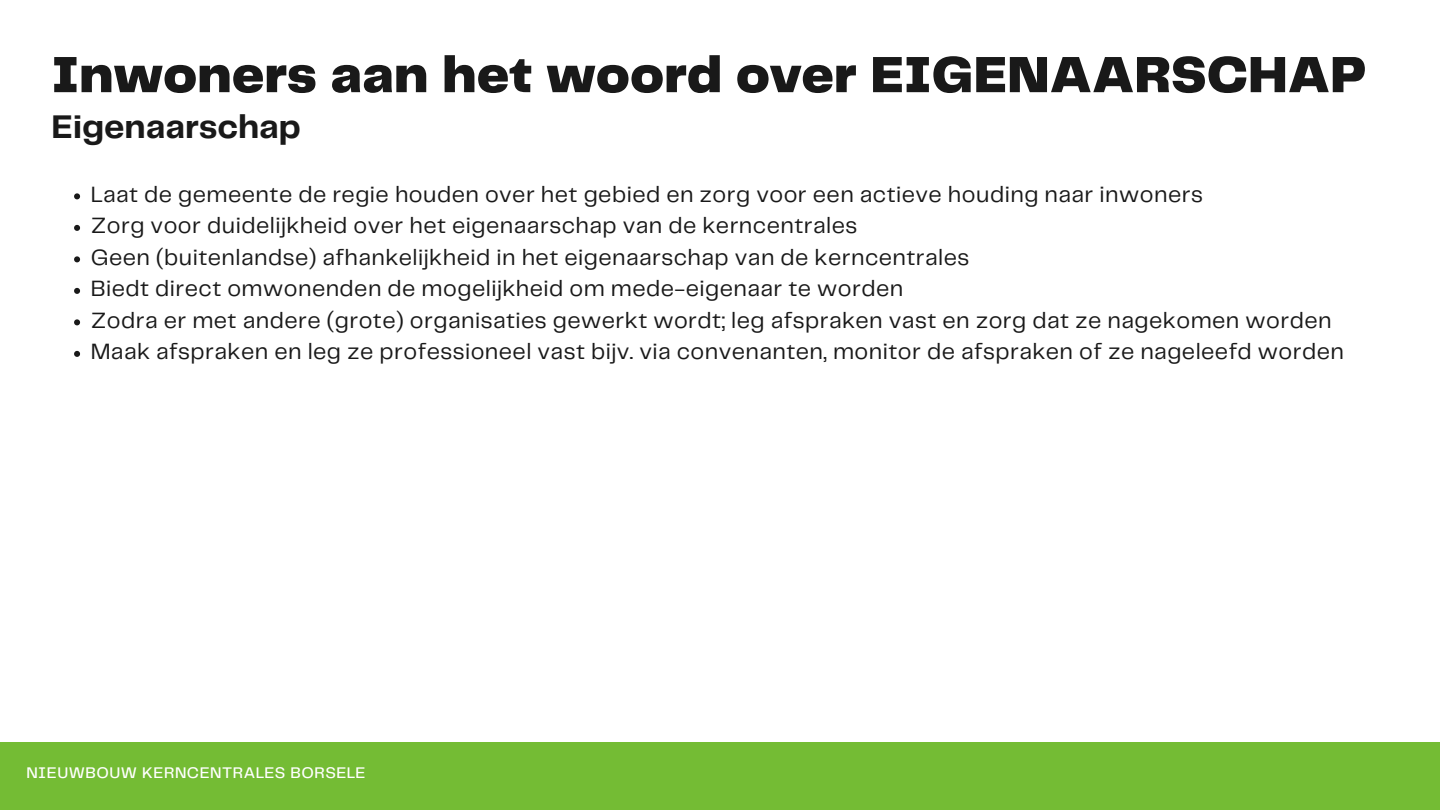
<style>
.page{position:relative;width:1440px;height:810px;background:#fff}
.page>*{position:absolute;margin:0;border:0;box-sizing:border-box;transform-origin:0 0}
.t1{font:900 52.9px "Telegraf";color:#191919}
.t2{font:700 34px "Telegraf";color:#191919}
.t3{font:23px/31.5px "Telegraf";letter-spacing:.02em;color:#191919}
.t4{font:500 16px "Telegraf";letter-spacing:.03em;color:#fff}
</style>
<div class="page">
<div style="left:0;top:743px;width:1440px;height:67px;background:#74bc34"></div>
<svg style="left:74px;top:193px;width:6px;height:6px"></svg>
<svg style="left:74px;top:225px;width:6px;height:6px"></svg>
<svg style="left:74px;top:256px;width:6px;height:6px"></svg>
<svg style="left:74px;top:288px;width:6px;height:6px"></svg>
<svg style="left:74px;top:319px;width:6px;height:6px"></svg>
<svg style="left:74px;top:351px;width:6px;height:6px"></svg>
<h1 class="t1" style="left:52px;top:52px;width:1316px">Inwoners aan het woord over EIGENAARSCHAP</h1>
<h2 class="t2" style="left:52px;top:112px;width:251px">Eigenaarschap</h2>
<p class="t3" style="left:91px;top:179px;width:1255px">Laat de gemeente de regie houden over het gebied en zorg voor een actieve houding naar inwoners<br>Zorg voor duidelijkheid over het eigenaarschap van de kerncentrales<br>Geen (buitenlandse) afhankelijkheid in het eigenaarschap van de kerncentrales<br>Biedt direct omwonenden de mogelijkheid om mede-eigenaar te worden<br>Zodra er met andere (grote) organisaties gewerkt wordt; leg afspraken vast en zorg dat ze nagekomen worden Maak afspraken en leg ze professioneel vast bijv. via convenanten, monitor de afspraken of ze nageleefd worden</p>
<p class="t4" style="left:26px;top:765px;width:341px">NIEUWBOUW KERNCENTRALES BORSELE</p>
</div>
